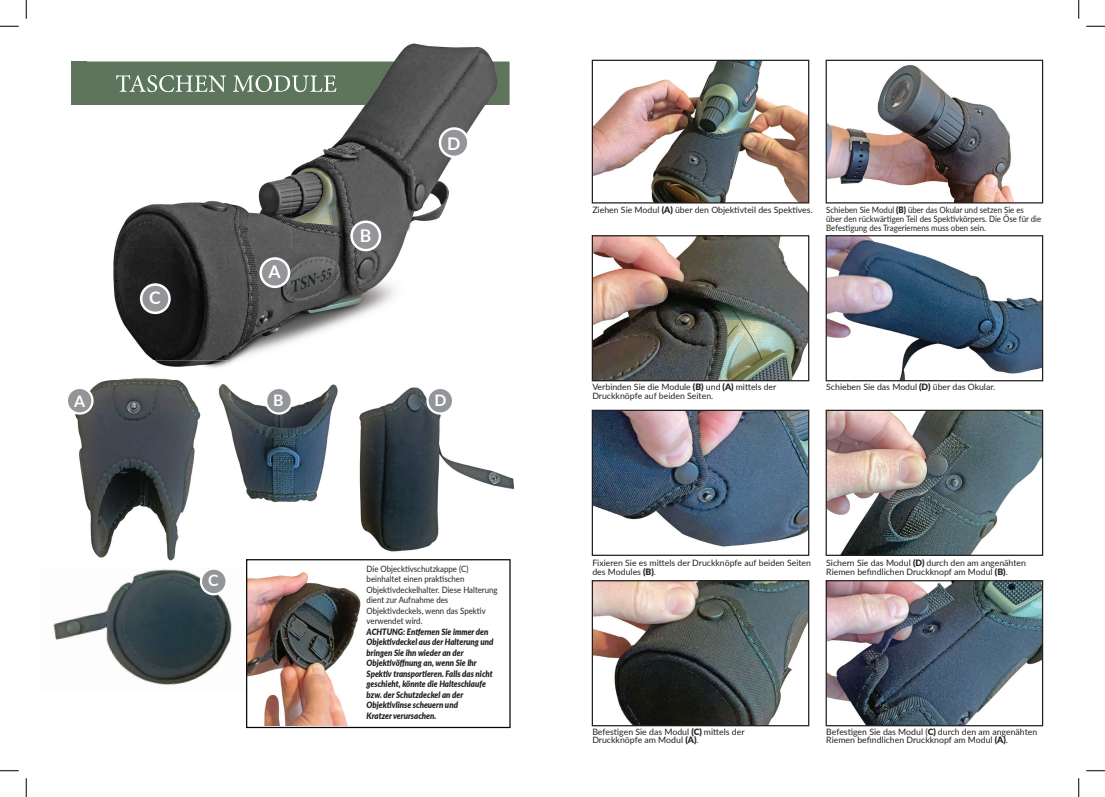
<style>
.page{position:relative;width:1105px;height:797px;background:#fff}
.page>*{position:absolute;margin:0;border:0;box-sizing:border-box;transform-origin:0 0}
.t1{font:700 17.5px "Lato";color:#fff}
.t2{font:700 15.88px "Lato";color:#fff}
.t3{font:8.75px/8.8px "Lato";color:#231f20}
.t4{font:8.75px/10.5px "Lato";color:#231f20;scale:.9 1}
.t5{font:italic 900 8.75px/10.5px "Lato";color:#231f20;scale:.9 1}
.s1{font-weight:900}
</style>
<div class="page">
<img style="left:75px;top:380px;width:126px;height:181px">
<img style="left:218px;top:384px;width:120px;height:119px">
<img style="left:53px;top:569px;width:179px;height:116px">
<img style="left:359px;top:387px;width:155px;height:165px">
<svg style="left:68px;top:387px;width:26px;height:27px"></svg>
<svg style="left:265px;top:387px;width:28px;height:27px"></svg>
<svg style="left:200px;top:569px;width:28px;height:26px"></svg>
<svg style="left:426px;top:387px;width:28px;height:27px"></svg>
<img style="left:592px;top:60px;width:217px;height:143px">
<img style="left:826px;top:60px;width:217px;height:143px">
<div style="left:71px;top:62px;width:438px;height:43px;background:#5d745d"></div>
<img style="left:592px;top:235px;width:217px;height:146px">
<svg style="left:826px;top:235px;width:217px;height:146px"></svg>
<img style="left:592px;top:410px;width:217px;height:146px">
<img style="left:826px;top:410px;width:217px;height:146px">
<img style="left:592px;top:580px;width:217px;height:146px">
<img style="left:826px;top:580px;width:217px;height:146px">
<img style="left:87px;top:43px;width:409px;height:204px">
<img style="left:113px;top:247px;width:289px;height:118px">
<img style="left:113px;top:360px;width:115px;height:20px">
<img style="left:87px;top:62px;width:410px;height:43px">
<img style="left:116px;top:75px;width:220px;height:17px">
<svg style="left:140px;top:283px;width:31px;height:31px"></svg>
<svg style="left:259px;top:257px;width:31px;height:31px"></svg>
<svg style="left:439px;top:127px;width:31px;height:31px"></svg>
<svg style="left:350px;top:220px;width:31px;height:31px"></svg>
<svg style="left:246px;top:559px;width:265px;height:169px"></svg>
<svg style="left:0;top:25px;width:19px;height:2px"></svg>
<svg style="left:1086px;top:25px;width:19px;height:2px"></svg>
<svg style="left:0;top:770px;width:19px;height:1px"></svg>
<svg style="left:1086px;top:770px;width:19px;height:1px"></svg>
<svg style="left:25px;top:0;width:2px;height:19px"></svg>
<svg style="left:25px;top:778px;width:2px;height:19px"></svg>
<svg style="left:1078px;top:0;width:1px;height:19px"></svg>
<svg style="left:1078px;top:778px;width:1px;height:19px"></svg>
<h1 class="t1" style="left:149px;top:285px;width:13px">C</h1>
<h1 class="t1" style="left:269px;top:259px;width:14px">A</h1>
<h2 class="t2" style="left:74px;top:389px;width:12px">A</h2>
<h2 class="t2" style="left:273px;top:388px;width:12px">B</h2>
<h2 class="t2" style="left:208px;top:569px;width:12px">C</h2>
<h1 class="t1" style="left:360px;top:223px;width:13px">B</h1>
<h1 class="t1" style="left:447px;top:130px;width:15px">D</h1>
<h2 class="t2" style="left:435px;top:388px;width:14px">D</h2>
<p class="t4" style="left:367px;top:563px;width:147px">Die Objecktivschutzkappe (C) beinhaltet einen praktischen<br>Objektivdeckelhalter. Diese Halterung dient zur Aufnahme des<br>Objektivdeckels, wenn das Spektiv verwendet wird.</p>
<p class="t5" style="left:367px;top:626px;width:143px">ACHTUNG: Entfernen Sie immer den<br>Objektivdeckel aus der Halterung und bringen Sie ihn wieder an der<br>Objektivöffnung an, wenn Sie Ihr<br>Spektiv transportieren. Falls das nicht geschieht, könnte die Halteschlaufe bzw. der Schutzdeckel an der<br>Objektivlinse scheuern und<br>Kratzer verursachen.</p>
<p class="t3" style="left:592px;top:205px;width:222px">Ziehen Sie Modul <span class="s1">(A)</span> über den Objektivteil des Spektives.</p>
<p class="t4" style="left:826px;top:205px;width:240px;line-height:8.8px">Schieben Sie Modul <span class="s1">(B)</span> über das Okular und setzen Sie es über den rückwärtigen Teil des Spektivkörpers. Die Öse für die<br>Befestigung des Trageriemens muss oben sein.</p>
<p class="t3" style="left:592px;top:382px;width:186px">Verbinden Sie die Module <span class="s1">(B)</span> und <span class="s1">(A)</span> mittels der<br>Druckknöpfe auf beiden Seiten.</p>
<p class="t3" style="left:826px;top:382px;width:171px">Schieben Sie das Modul <span class="s1">(D)</span> über das Okular.</p>
<p class="t3" style="left:592px;top:558px;width:220px">Fixieren Sie es mittels der Druckknöpfe auf beiden Seiten des Modules <span class="s1">(B)</span>.</p>
<p class="t3" style="left:826px;top:558px;width:201px">Sichern Sie das Modul <span class="s1">(D)</span> durch den am angenähten<br>Riemen befindlichen Druckknopf am Modul <span class="s1">(B)</span>.</p>
<p class="t3" style="left:592px;top:726px;width:154px">Befestigen Sie das Modul <span class="s1">(C)</span> mittels der<br>Druckknöpfe am Modul <span class="s1">(A)</span>.</p>
<p class="t3" style="left:826px;top:726px;width:213px">Befestigen Sie das Modul (<span class="s1">C)</span> durch den am angenähten<br>Riemen befindlichen Druckknopf am Modul <span class="s1">(A)</span>.</p>
</div>
